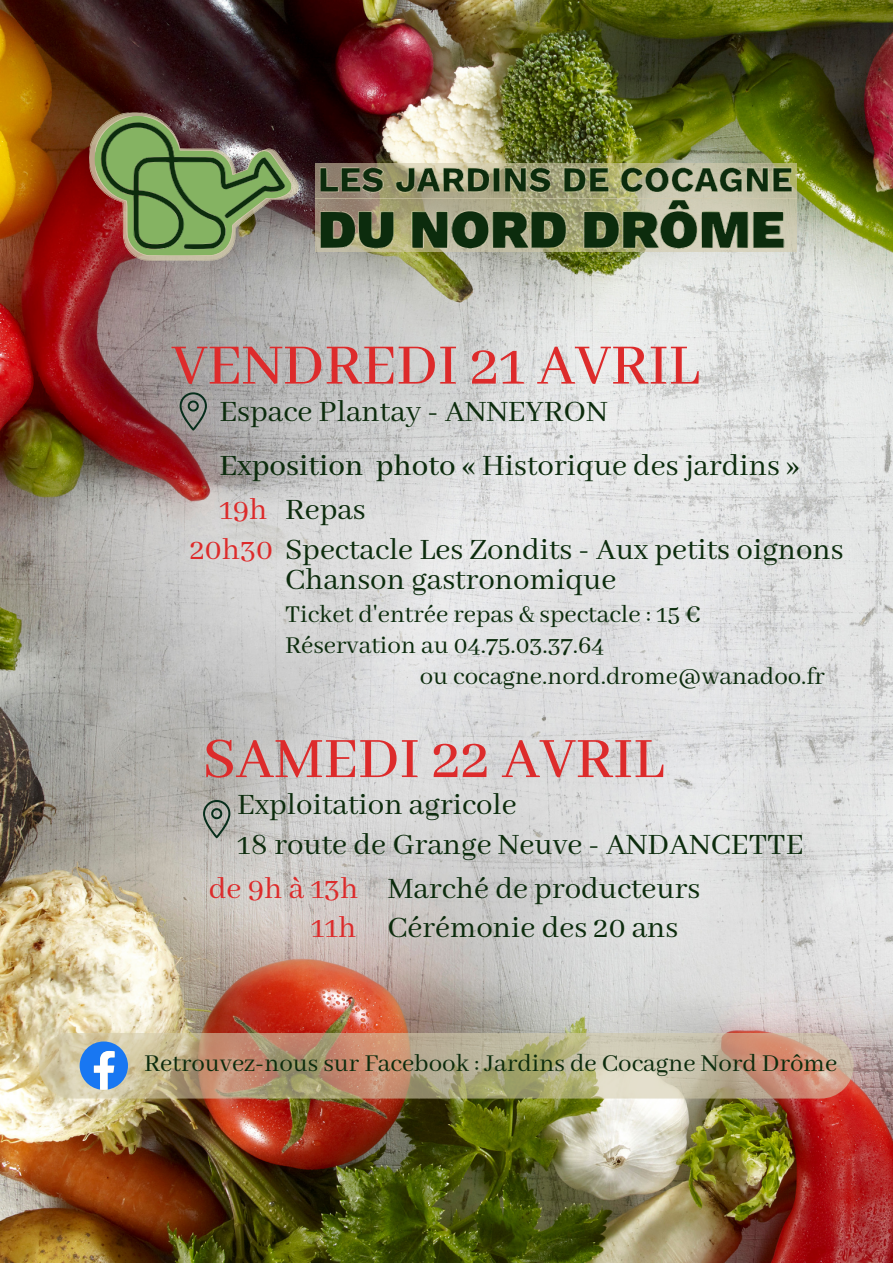
<style>
.page{position:relative;width:893px;height:1264px;background:#fff}
.page>*{position:absolute;margin:0;border:0;box-sizing:border-box;transform-origin:0 0}
.t1{font:500 63px "Abhaya Libre";color:#dd2b2b}
.t2{font:33px/39.5px "Abhaya Libre";color:#0c2c0d}
.t3{font:33px "Abhaya Libre";color:#dd2b2b}
.t4{font:27px "Abhaya Libre";color:#0c2c0d}
.s1{font-weight:500}
.s2{color:#dd2b2b}
</style>
<div class="page">
<img style="left:0;top:0;width:892px;height:1262px">
<svg style="left:89px;top:112px;width:217px;height:149px;background:#85554d"></svg>
<img style="left:95px;top:116px;width:697px;height:140px">
<img style="left:95px;top:122px;width:696px;height:127px">
<svg style="left:39px;top:1032px;width:814px;height:66px;background:#c1a98a"></svg>
<svg style="left:80px;top:1041px;width:48px;height:48px"></svg>
<svg style="left:203px;top:800px;width:27px;height:38px"></svg>
<svg style="left:179px;top:392px;width:28px;height:38px"></svg>
<h1 class="t1" style="left:172px;top:331px;width:529px">VENDREDI 21 AVRIL</h1>
<p class="t2" style="left:219px;top:393px;width:390px">Espace Plantay - ANNEYRON</p>
<p class="t2" style="left:219px;top:445px;width:581px;line-height:44px"><span class="s1">Exposition photo</span> « Historique des jardins »<br><span class="s2">19h</span></p>
<p class="t2" style="left:190px;top:531px;width:655px"><span class="s2">20h30</span> Spectacle Les Zondits - Aux petits oignons</p>
<p class="t2" style="left:285px;top:491px;width:82px">Repas</p>
<p class="t2" style="left:285px;top:561px;width:333px">Chanson gastronomique</p>
<p class="t4" style="left:285px;top:599px;width:417px">Ticket d'entrée repas &amp; spectacle : 15 €</p>
<p class="t4" style="left:285px;top:630px;width:321px">Réservation au 04.75.03.37.64</p>
<p class="t4" style="left:419px;top:661px;width:406px">ou cocagne.nord.drome@wanadoo.fr</p>
<h1 class="t1" style="left:203px;top:724px;width:462px">SAMEDI 22 AVRIL</h1>
<p class="t2" style="left:237px;top:786px;width:567px">Exploitation agricole<br>18 route de Grange Neuve - ANDANCETTE</p>
<p class="t3" style="left:209px;top:869px;width:151px">de 9h à 13h</p>
<p class="t3" style="left:311px;top:909px;width:47px">11h</p>
<p class="t2" style="left:387px;top:869px;width:314px">Marché de producteurs</p>
<p class="t2" style="left:387px;top:908px;width:292px">Cérémonie des 20 ans</p>
<p class="t4" style="left:144px;top:1048px;width:694px">Retrouvez-nous sur Facebook : Jardins de Cocagne Nord Drôme</p>
</div>
